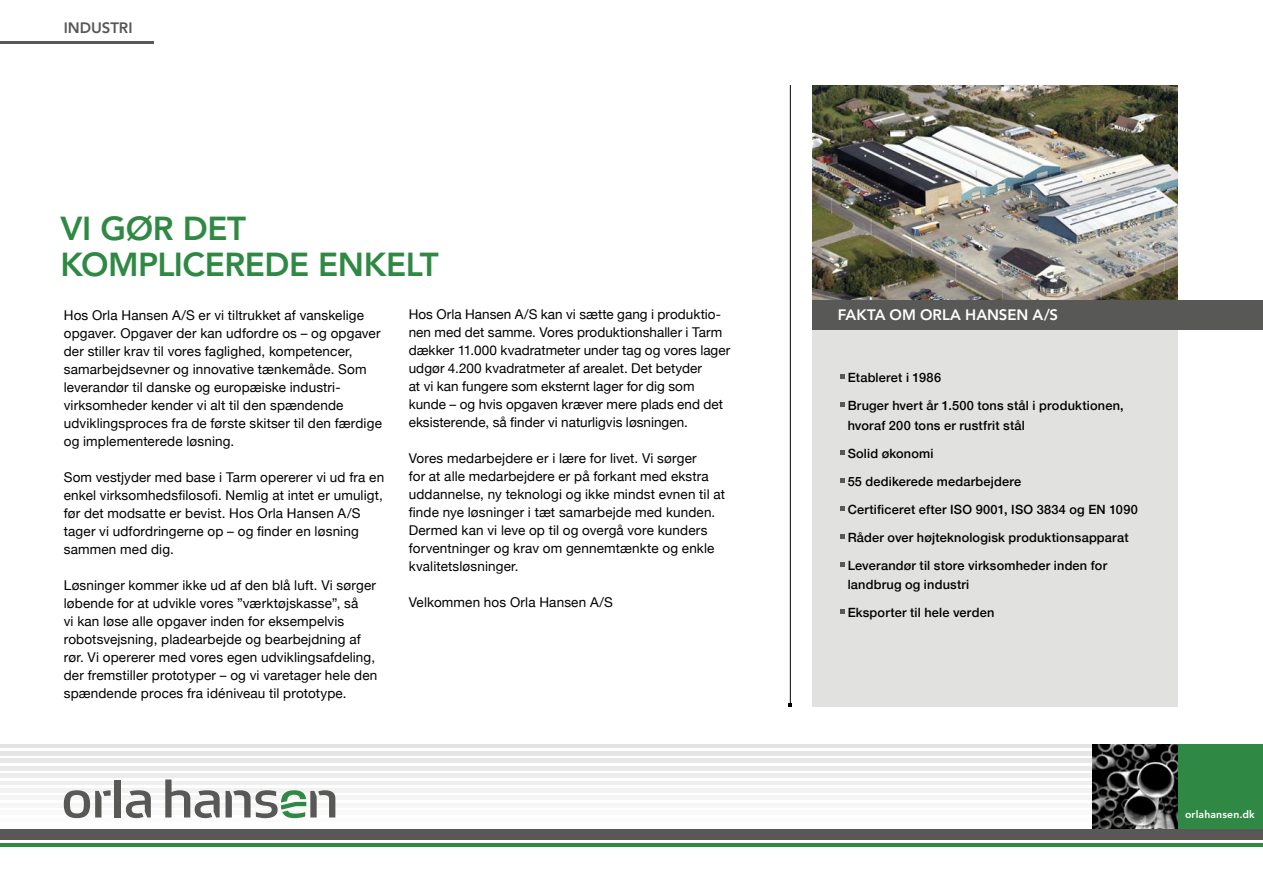
<style>
.page{position:relative;width:1263px;height:893px;background:#fff}
.page>*{position:absolute;margin:0;border:0;box-sizing:border-box;transform-origin:0 0}
.t1{font:800 33px/36px "Avenir LT Std";letter-spacing:-.015em;color:#2f8944}
.t2{font:800 15px "Avenir LT Std";color:#fff}
.t3{font:800 15px "Avenir LT Std";letter-spacing:-.005em;color:#585857}
.t4{font:13.5px/18px "Helvetica Neue";letter-spacing:.01em;color:#000}
.t5{font:500 12.75px/28px "Helvetica Neue";letter-spacing:.015em;color:#000}
.t6{font:800 10.5px "Avenir LT Std";letter-spacing:.01em;color:#fff}
</style>
<div class="page">
<div style="left:812px;top:300px;width:366px;height:407px;background:#e1e1e0"></div>
<svg style="left:0;top:748px;width:1263px;height:99px"></svg>
<hr style="left:0;top:825px;width:1093px;height:4px;background:#fefefe">
<hr style="left:0;top:818px;width:1093px;height:4px;background:#fbfbfb">
<hr style="left:0;top:811px;width:1093px;height:3px;background:#f9f9f9">
<hr style="left:0;top:803px;width:1093px;height:4px;background:#f6f6f6">
<hr style="left:0;top:796px;width:1093px;height:4px;background:#f4f4f4">
<hr style="left:0;top:788px;width:1093px;height:4px;background:#f2f2f2">
<hr style="left:0;top:781px;width:1093px;height:4px;background:#efefef">
<hr style="left:0;top:774px;width:1093px;height:3px;background:#ececec">
<hr style="left:0;top:766px;width:1093px;height:4px;background:#eaeaea">
<hr style="left:0;top:759px;width:1093px;height:4px;background:#e8e8e8">
<hr style="left:0;top:751px;width:1093px;height:4px;background:#e5e5e5">
<hr style="left:0;top:744px;width:1093px;height:4px;background:#e3e3e3">
<div style="left:1178px;top:744px;width:85px;height:85px;background:#2f8944"></div>
<div style="left:115px;top:779px;width:6px;height:38px;background:#585857"></div>
<svg style="left:165px;top:779px;width:55px;height:39px"></svg>
<svg style="left:64px;top:790px;width:47px;height:28px"></svg>
<svg style="left:126px;top:790px;width:25px;height:28px"></svg>
<svg style="left:226px;top:790px;width:109px;height:28px"></svg>
<img style="left:1093px;top:744px;width:85px;height:85px">
<div style="left:0;top:829px;width:1263px;height:11px;background:#585857"></div>
<hr style="left:0;top:843px;width:1263px;height:3px;background:#2f8944">
<hr style="left:790px;top:85px;width:1px;height:620px;background:#000">
<img style="left:812px;top:85px;width:366px;height:215px">
<svg style="left:840px;top:374px;width:4px;height:5px"></svg>
<svg style="left:840px;top:402px;width:4px;height:5px"></svg>
<svg style="left:840px;top:450px;width:4px;height:4px"></svg>
<svg style="left:840px;top:478px;width:4px;height:4px"></svg>
<svg style="left:840px;top:506px;width:4px;height:4px"></svg>
<svg style="left:840px;top:534px;width:4px;height:4px"></svg>
<svg style="left:840px;top:562px;width:4px;height:4px"></svg>
<svg style="left:840px;top:609px;width:4px;height:5px"></svg>
<div style="left:812px;top:300px;width:451px;height:30px;background:#585857"></div>
<hr style="left:0;top:41px;width:153px;height:3px;background:#585857">
<p class="t3" style="left:64px;top:19px;width:70px">INDUSTRI</p>
<h1 class="t1" style="left:61px;top:210px;width:380px">VI GØR DET<br>KOMPLICEREDE ENKELT</h1>
<p class="t4" style="left:64px;top:306px;width:320px">Hos Orla Hansen A/S er vi tiltrukket af vanskelige opgaver. Opgaver der kan udfordre os – og opgaver der stiller krav til vores faglighed, kompetencer, samarbejdsevner og innovative tænkemåde. Som leverandør til danske og europæiske industri&shy;virksomheder kender vi alt til den spændende udviklingsproces fra de første skitser til den færdige og implementerede løsning.</p>
<p class="t4" style="left:64px;top:468px;width:322px">Som vestjyder med base i Tarm opererer vi ud fra en enkel virksomhedsfilosofi. Nemlig at intet er umuligt, før det modsatte er bevist. Hos Orla Hansen A/S tager vi udfordringerne op – og finder en løsning sammen med dig.</p>
<p class="t4" style="left:64px;top:576px;width:315px">Løsninger kommer ikke ud af den blå luft. Vi sørger løbende for at udvikle vores ”værktøjskasse”, så<br>vi kan løse alle opgaver inden for eksempelvis robotsvejsning, pladearbejde og bearbejdning af rør. Vi opererer med vores egen udviklingsafdeling, der fremstiller prototyper – og vi varetager hele den spændende proces fra idéniveau til prototype.</p>
<p class="t4" style="left:409px;top:305px;width:323px">Hos Orla Hansen A/S kan vi sætte gang i produktio&shy;nen med det samme. Vores produktionshaller i Tarm dækker 11.000 kvadratmeter under tag og vores lager udgør 4.200 kvadratmeter af arealet. Det betyder<br>at vi kan fungere som eksternt lager for dig som kunde – og hvis opgaven kræver mere plads end det eksisterende, så finder vi naturligvis løsningen.</p>
<p class="t4" style="left:409px;top:449px;width:318px">Vores medarbejdere er i lære for livet. Vi sørger<br>for at alle medarbejdere er på forkant med ekstra uddannelse, ny teknologi og ikke mindst evnen til at finde nye løsninger i tæt samarbejde med kunden.<br>Dermed kan vi leve op til og overgå vore kunders forventninger og krav om gennemtænkte og enkle kvalitetsløsninger.</p>
<p class="t4" style="left:409px;top:593px;width:206px">Velkommen hos Orla Hansen A/S</p>
<p class="t2" style="left:838px;top:306px;width:222px">FAKTA OM ORLA HANSEN A/S</p>
<p class="t5" style="left:848px;top:363px;width:278px">Etableret i 1986<br>Bruger hvert år 1.500 tons stål i produktionen,</p>
<p class="t5" style="left:848px;top:410px;width:292px">hvoraf 200 tons er rustfrit stål<br>Solid økonomi<br>55 dedikerede medarbejdere<br>Certificeret efter ISO 9001, ISO 3834 og EN 1090<br>Råder over højteknologisk produktionsapparat Leverandør til store virksomheder inden for</p>
<p class="t5" style="left:848px;top:570px;width:148px">landbrug og industri<br>Eksporter til hele verden</p>
<p class="t6" style="left:1185px;top:808px;width:71px">orlahansen.dk</p>
</div>
